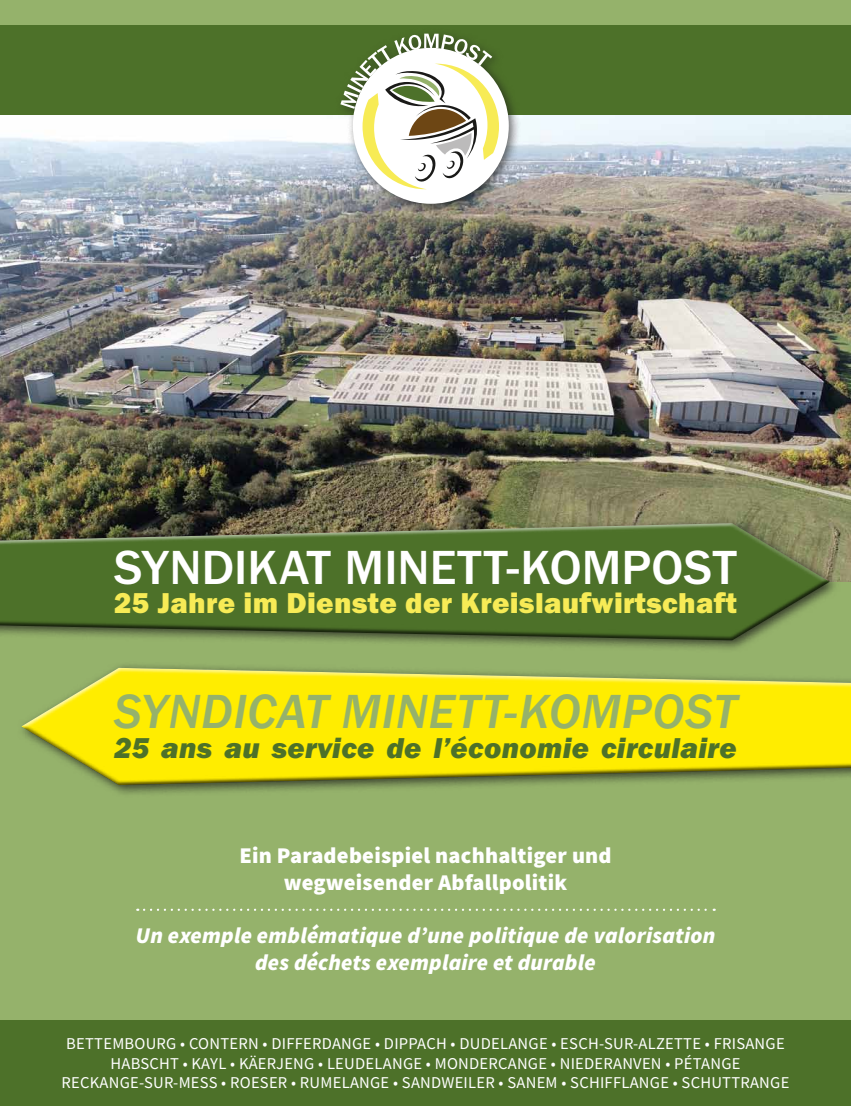
<style>
.page{position:relative;width:851px;height:1106px;background:#fff}
.page>*{position:absolute;margin:0;border:0;box-sizing:border-box;transform-origin:0 0}
.t1{font:italic 500 49.65px "Itc Franklin";letter-spacing:.025em;color:#95b26b}
.t2{font:500 49.65px "Itc Franklin";letter-spacing:.005em;color:#fff}
.t3{font:800 29.7px "Itc Franklin";letter-spacing:.01em;color:#f7eb56}
.t4{font:italic 800 29.7px "Itc Franklin";letter-spacing:.01em;color:#4d7129}
.t5{font:italic 900 22.5px/27px "Source Sans Pro";letter-spacing:.01em;color:#fff;text-align:center}
.t6{font:900 22.5px/27px "Source Sans Pro";letter-spacing:.01em;color:#fff;text-align:center}
.t7{font:16.5px/19.5px "Source Sans Pro";letter-spacing:.015em;color:#fff;text-align:center}
</style>
<div class="page">
<div style="left:0;top:574px;width:850px;height:451px;background:#95b26b"></div>
<img style="left:0;top:115px;width:850px;height:467px">
<div style="left:15px;top:661px;width:835px;height:136px;background:#1a1a18;opacity:.75"></div>
<div style="left:21px;top:667px;width:829px;height:63px;background:#fff;opacity:.75"></div>
<div style="left:21px;top:681px;width:829px;height:106px;background:#1a1a18;opacity:.75"></div>
<div style="left:0;top:516px;width:841px;height:137px;background:#1a1a18;opacity:.75"></div>
<div style="left:0;top:521px;width:829px;height:105px;background:#fff;opacity:.75"></div>
<div style="left:0;top:577px;width:829px;height:64px;background:#1a1a18;opacity:.75"></div>
<div style="left:0;top:1020px;width:850px;height:86px;background:#4d7129"></div>
<div style="left:0;top:0;width:850px;height:26px;background:#95b26b"></div>
<div style="left:0;top:26px;width:850px;height:89px;background:#4d7129"></div>
<div style="left:334px;top:28px;width:187px;height:188px;background:#1a1a18;opacity:.65"></div>
<div style="left:353px;top:48px;width:155px;height:156px;background:#fff;border-radius:50%"></div>
<svg style="left:340px;top:34px;width:159px;height:155px"></svg>
<svg style="left:144px;top:908px;width:570px;height:3px"></svg>
<h1 class="t2" style="left:114px;top:539px;width:616px">SYNDIKAT MINETT-KOMPOST</h1>
<h2 class="t3" style="left:114px;top:586px;width:624px">25 Jahre im Dienste der Kreislaufwirtschaft</h2>
<h1 class="t1" style="left:114px;top:684px;width:624px">SYNDICAT MINETT-KOMPOST</h1>
<h2 class="t4" style="left:114px;top:730px;width:624px">25 ans au service de l’économie circulaire</h2>
<h3 class="t6" style="left:239px;top:842px;width:374px">Ein Paradebeispiel nachhaltiger und wegweisender Abfallpolitik</h3>
<h3 class="t5" style="left:135px;top:921px;width:581px">Un exemple emblématique d’une politique de valorisation des déchets exemplaire et durable</h3>
<p class="t7" style="left:62px;top:1034px;width:729px">BETTEMBOURG • CONTERN • DIFFERDANGE • DIPPACH • DUDELANGE • ESCH-SUR-ALZETTE • FRISANGE<br>HABSCHT • KAYL • KÄERJENG • LEUDELANGE • MONDERCANGE • N IEDERANVEN • PÉTANGE<br>RECKANGE-SUR-M ESS • ROESER • RUMELANGE • SANDWEILER • SANEM • SCHIFFLANGE • SCHUTTRANGE</p>
</div>
